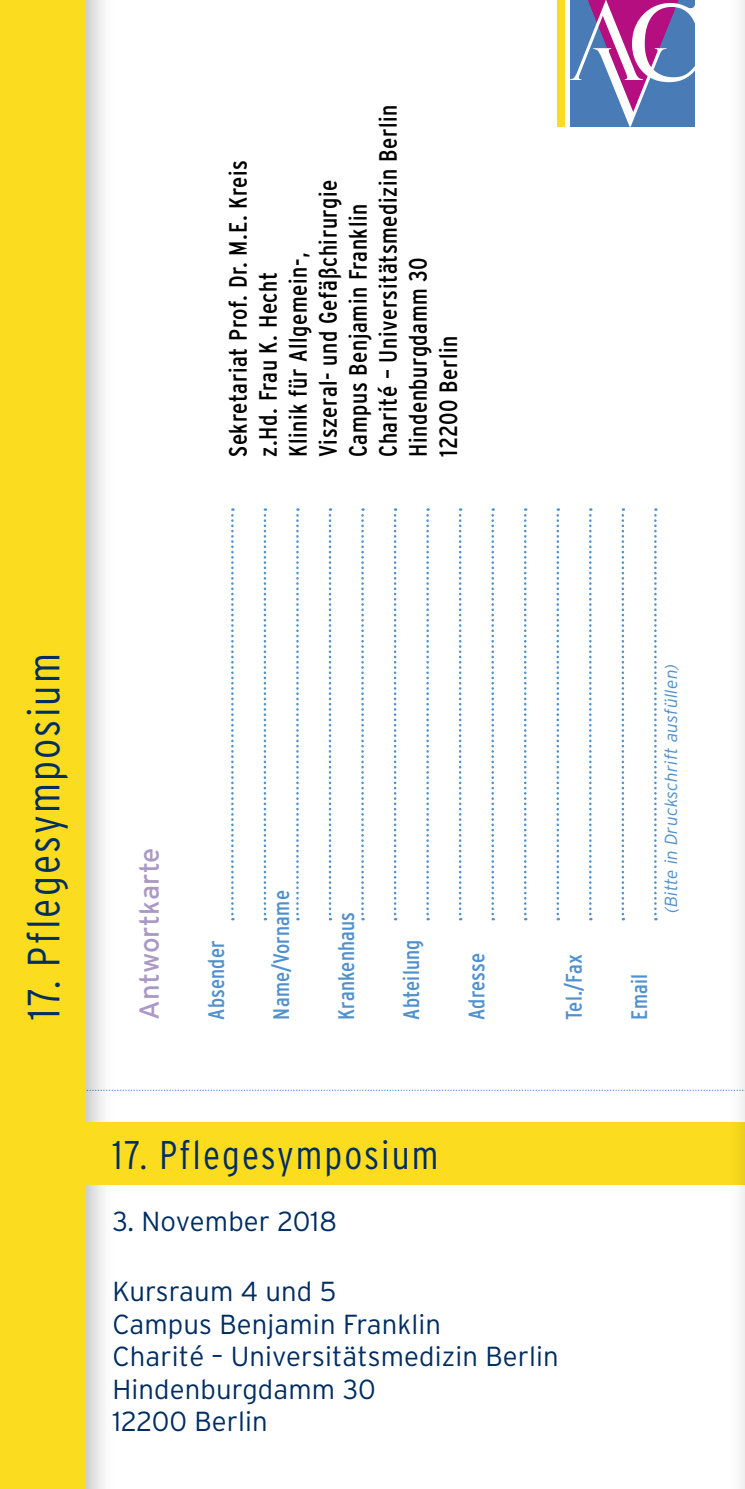
<style>
.page{position:relative;width:745px;height:1489px;background:#fff}
.page>*{position:absolute;margin:0;border:0;box-sizing:border-box;transform-origin:0 0}
.t1{font:300 condensed 45px "Interstate";letter-spacing:.05em;color:#002d62}
.t2{font:300 condensed 40px "Interstate";letter-spacing:.05em;color:#002d62}
.t3{font:300 27.5px/32.5px "Interstate";letter-spacing:.005em;color:#002d62}
.t4{font:27.5px "Interstate";letter-spacing:.005em;color:#ab99c5}
.t5{font:condensed 25px/30px "Interstate";letter-spacing:.025em;color:#000}
.t6{font:condensed 22.5px "Interstate";letter-spacing:.01em;color:#5091cd}
.t7{font:italic 300 17.5px "Interstate";letter-spacing:.01em;color:#5091cd}
</style>
<div class="page">
<svg style="left:570px;top:0;width:124px;height:126px"></svg>
<div style="left:557px;top:0;width:7px;height:126px;background:#fbdc1e"></div>
<svg style="left:117px;top:1089px;width:610px;height:1px"></svg>
<svg style="left:231px;top:508px;width:2px;height:412px"></svg>
<svg style="left:263px;top:508px;width:3px;height:412px"></svg>
<svg style="left:296px;top:508px;width:2px;height:412px"></svg>
<svg style="left:328px;top:508px;width:3px;height:412px"></svg>
<svg style="left:361px;top:508px;width:2px;height:412px"></svg>
<svg style="left:393px;top:508px;width:3px;height:412px"></svg>
<svg style="left:426px;top:508px;width:2px;height:412px"></svg>
<svg style="left:459px;top:508px;width:2px;height:412px"></svg>
<svg style="left:491px;top:508px;width:2px;height:412px"></svg>
<svg style="left:524px;top:508px;width:2px;height:412px"></svg>
<svg style="left:556px;top:508px;width:2px;height:412px"></svg>
<svg style="left:589px;top:508px;width:2px;height:412px"></svg>
<svg style="left:621px;top:508px;width:2px;height:412px"></svg>
<svg style="left:654px;top:508px;width:2px;height:412px"></svg>
<div style="left:0;top:0;width:116px;height:1488px;background:#000;opacity:.27"></div>
<div style="left:0;top:0;width:85px;height:1488px;background:#fbdc1e"></div>
<div style="left:0;top:1121px;width:744px;height:62px;background:#fbdc1e"></div>
<div style="left:727px;top:0;width:17px;height:1488px;background:#fcfcfc"></div>
<hr style="left:744px;top:0;width:1px;height:1488px;background:#fbdc1e">
<p class="t5" style="left:222px;top:457px;width:353px;rotate:-90deg">Sekretariat Prof. Dr. M.E. Kreis z.Hd. Frau K. Hecht<br>Klinik für Allgemein-,<br>Viszeral- und Gefäßchirurgie<br>Campus Benjamin Franklin<br>Charité – Universitätsmedizin Berlin<br>Hindenburgdamm 30<br>12200 Berlin</p>
<h1 class="t1" style="left:18px;top:1019px;width:368px;rotate:-90deg">17. Pflegesymposium</h1>
<p class="t4" style="left:134px;top:1019px;width:174px;rotate:-90deg">Antwortkarte</p>
<p class="t6" style="left:203px;top:1019px;width:81px;rotate:-90deg">Absender</p>
<p class="t6" style="left:268px;top:1019px;width:131px;rotate:-90deg">Name/Vorname</p>
<p class="t6" style="left:333px;top:1019px;width:109px;rotate:-90deg">Krankenhaus</p>
<p class="t6" style="left:398px;top:1019px;width:81px;rotate:-90deg">Abteilung</p>
<p class="t6" style="left:463px;top:1019px;width:68px;rotate:-90deg">Adresse</p>
<p class="t6" style="left:561px;top:1019px;width:67px;rotate:-90deg">Tel./Fax</p>
<p class="t7" style="left:660px;top:913px;width:251px;rotate:-90deg">(Bitte in Druckschrift ausfüllen)</p>
<p class="t6" style="left:626px;top:1019px;width:47px;rotate:-90deg">Email</p>
<h2 class="t2" style="left:112px;top:1131px;width:327px">17. Pflegesymposium</h2>
<p class="t3" style="left:112px;top:1204px;width:226px">3. November 2018</p>
<p class="t3" style="left:112px;top:1274px;width:447px">Kursraum 4 und 5<br>Campus Benjamin Franklin<br>Charité – Universitätsmedizin Berlin<br>Hindenburgdamm 30<br>12200 Berlin</p>
</div>
